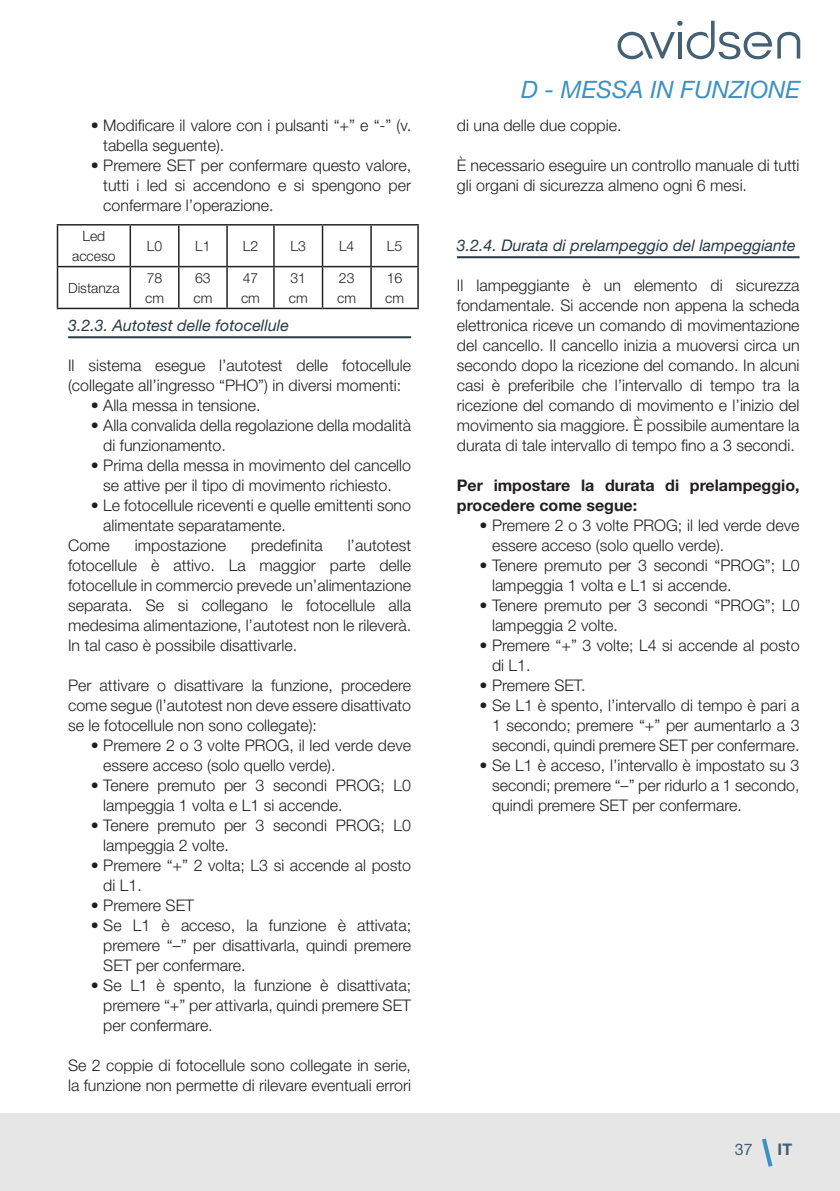
<style>
.page{position:relative;width:840px;height:1191px;background:#fff}
.page>*{position:absolute;margin:0;border:0;box-sizing:border-box;transform-origin:0 0}
.t1{font:italic 24px "Helvetica Neue LT Std";color:#3c91c2}
.t2{font:300 16px/20px "Helvetica Neue LT Std";color:#231f20}
.t3{font:italic 16px "Helvetica Neue LT Std";color:#293a45}
.t4{font:700 16px/20px "Helvetica Neue LT Std";color:#231f20}
.t5{font:16px "Helvetica Neue LT Std";color:#436173}
.t6{font:700 16px "Helvetica Neue LT Std";color:#436173}
.t7{font:300 14px/20px "Helvetica Neue LT Std";color:#231f20}
</style>
<div class="page">
<div style="left:0;top:1113px;width:839px;height:78px;background:#e6e6e7"></div>
<svg style="left:762px;top:1138px;width:11px;height:29px"></svg>
<svg style="left:617px;top:21px;width:182px;height:38px"></svg>
<hr style="left:68px;top:336px;width:343px;height:2px;background:#293a45">
<hr style="left:57px;top:224px;width:73px;height:1px;background:#231f20">
<hr style="left:57px;top:225px;width:1px;height:41px;background:#231f20">
<hr style="left:130px;top:224px;width:49px;height:1px;background:#231f20">
<hr style="left:129px;top:225px;width:2px;height:41px;background:#231f20">
<hr style="left:179px;top:224px;width:48px;height:1px;background:#231f20">
<hr style="left:178px;top:225px;width:1px;height:41px;background:#231f20">
<hr style="left:227px;top:224px;width:47px;height:1px;background:#231f20">
<hr style="left:226px;top:225px;width:2px;height:41px;background:#231f20">
<hr style="left:274px;top:224px;width:48px;height:1px;background:#231f20">
<hr style="left:273px;top:225px;width:1px;height:41px;background:#231f20">
<hr style="left:322px;top:224px;width:49px;height:1px;background:#231f20">
<hr style="left:321px;top:225px;width:2px;height:41px;background:#231f20">
<hr style="left:371px;top:224px;width:47px;height:1px;background:#231f20">
<hr style="left:370px;top:225px;width:1px;height:41px;background:#231f20">
<hr style="left:417px;top:225px;width:1px;height:41px;background:#231f20">
<hr style="left:57px;top:266px;width:73px;height:1px;background:#231f20">
<hr style="left:57px;top:267px;width:1px;height:41px;background:#231f20">
<hr style="left:130px;top:266px;width:49px;height:1px;background:#231f20">
<hr style="left:129px;top:267px;width:2px;height:41px;background:#231f20">
<hr style="left:179px;top:266px;width:48px;height:1px;background:#231f20">
<hr style="left:178px;top:267px;width:1px;height:41px;background:#231f20">
<hr style="left:227px;top:266px;width:47px;height:1px;background:#231f20">
<hr style="left:226px;top:267px;width:2px;height:41px;background:#231f20">
<hr style="left:274px;top:266px;width:48px;height:1px;background:#231f20">
<hr style="left:273px;top:267px;width:1px;height:41px;background:#231f20">
<hr style="left:322px;top:266px;width:49px;height:1px;background:#231f20">
<hr style="left:321px;top:267px;width:2px;height:41px;background:#231f20">
<hr style="left:371px;top:266px;width:47px;height:1px;background:#231f20">
<hr style="left:370px;top:267px;width:1px;height:41px;background:#231f20">
<hr style="left:417px;top:267px;width:1px;height:41px;background:#231f20">
<hr style="left:57px;top:308px;width:73px;height:1px;background:#231f20">
<hr style="left:130px;top:308px;width:49px;height:1px;background:#231f20">
<hr style="left:179px;top:308px;width:48px;height:1px;background:#231f20">
<hr style="left:227px;top:308px;width:47px;height:1px;background:#231f20">
<hr style="left:274px;top:308px;width:48px;height:1px;background:#231f20">
<hr style="left:322px;top:308px;width:49px;height:1px;background:#231f20">
<hr style="left:371px;top:308px;width:47px;height:1px;background:#231f20">
<hr style="left:456px;top:256px;width:343px;height:2px;background:#293a45">
<p class="t2" style="left:103px;top:114px;width:309px;text-indent:-12px">• Modificare il valore con i pulsanti “+” e “-” (v. tabella seguente).</p>
<p class="t2" style="left:103px;top:154px;width:309px;text-align:justify;text-indent:-12px">• Premere SET per confermare questo valore, tutti i led si accendono e si spengono per confermare l’operazione.</p>
<p class="t7" style="left:72px;top:225px;width:45px;text-align:center">Led acceso</p>
<p class="t7" style="left:147px;top:235px;width:17px">L0</p>
<p class="t7" style="left:195px;top:235px;width:17px">L1</p>
<p class="t7" style="left:243px;top:235px;width:17px">L2</p>
<p class="t7" style="left:290px;top:235px;width:17px">L3</p>
<p class="t7" style="left:339px;top:235px;width:17px">L4</p>
<p class="t7" style="left:386px;top:235px;width:17px">L5</p>
<p class="t7" style="left:68px;top:277px;width:53px">Distanza</p>
<p class="t7" style="left:145px;top:267px;width:20px">78 cm</p>
<p class="t7" style="left:193px;top:267px;width:20px">63 cm</p>
<p class="t7" style="left:241px;top:267px;width:20px">47 cm</p>
<p class="t7" style="left:288px;top:267px;width:20px">31 cm</p>
<p class="t7" style="left:337px;top:267px;width:20px">23 cm</p>
<p class="t7" style="left:385px;top:267px;width:20px">16 cm</p>
<p class="t3" style="left:68px;top:315px;width:222px">3.2.3. Autotest delle fotocellule</p>
<p class="t2" style="left:68px;top:354px;width:344px">Il sistema esegue l’autotest delle fotocellule (collegate all’ingresso “PHO”) in diversi momenti:</p>
<p class="t2" style="left:91px;top:394px;width:171px">• Alla messa in tensione.</p>
<p class="t2" style="left:103px;top:414px;width:309px;text-indent:-12px">• Alla convalida della regolazione della modalità di funzionamento.</p>
<p class="t2" style="left:91px;top:454px;width:321px;text-align:center">• Prima della messa in movimento del cancello se attive per il tipo di movimento richiesto.</p>
<p class="t2" style="left:91px;top:494px;width:321px">• Le fotocellule riceventi e quelle emittenti sono</p>
<p class="t2" style="left:103px;top:514px;width:184px">alimentate separatamente.</p>
<p class="t2" style="left:68px;top:534px;width:43px">Come</p>
<p class="t2" style="left:135px;top:534px;width:93px">impostazione</p>
<p class="t2" style="left:251px;top:534px;width:73px">predefinita</p>
<p class="t2" style="left:68px;top:534px;width:344px;text-align:justify;text-indent:279px">l’autotest fotocellule è attivo. La maggior parte delle fotocellule in commercio prevede un’alimentazione separata. Se si collegano le fotocellule alla medesima alimentazione, l’autotest non le rileverà.<br>In tal caso è possibile disattivarle.</p>
<p class="t2" style="left:68px;top:674px;width:344px;text-align:justify">Per attivare o disattivare la funzione, procedere come segue (l’autotest non deve essere disattivato se le fotocellule non sono collegate):</p>
<p class="t2" style="left:103px;top:734px;width:309px;text-indent:-12px">• Premere 2 o 3 volte PROG, il led verde deve essere acceso (solo quello verde).</p>
<p class="t2" style="left:103px;top:774px;width:309px;text-indent:-12px">• Tenere premuto per 3 secondi PROG; L0 lampeggia 1 volta e L1 si accende.</p>
<p class="t2" style="left:103px;top:814px;width:309px;text-indent:-12px">• Tenere premuto per 3 secondi PROG; L0 lampeggia 2 volte.</p>
<p class="t2" style="left:103px;top:854px;width:309px;text-indent:-12px">• Premere “+” 2 volta; L3 si accende al posto di L1.</p>
<p class="t2" style="left:91px;top:894px;width:105px">• Premere SET</p>
<p class="t2" style="left:103px;top:914px;width:309px;text-align:justify;text-indent:-12px">• Se L1 è acceso, la funzione è attivata; premere “–” per disattivarla, quindi premere SET per confermare.</p>
<p class="t2" style="left:103px;top:974px;width:309px;text-align:justify;text-indent:-12px">• Se L1 è spento, la funzione è disattivata; premere “+” per attivarla, quindi premere SET per confermare.</p>
<p class="t2" style="left:68px;top:1054px;width:344px">Se 2 coppie di fotocellule sono collegate in serie, la funzione non permette di rilevare eventuali errori</p>
<h1 class="t1" style="left:521px;top:75px;width:280px">D - MESSA IN FUNZIONE</h1>
<p class="t2" style="left:456px;top:114px;width:166px">di una delle due coppie.</p>
<p class="t2" style="left:456px;top:154px;width:344px">È necessario eseguire un controllo manuale di tutti gli organi di sicurezza almeno ogni 6 mesi.</p>
<p class="t3" style="left:456px;top:235px;width:340px">3.2.4. Durata di prelampeggio del lampeggiante</p>
<p class="t2" style="left:456px;top:274px;width:344px;text-align:justify">Il lampeggiante è un elemento di sicurezza fondamentale. Si accende non appena la scheda elettronica riceve un comando di movimentazione del cancello. Il cancello inizia a muoversi circa un secondo dopo la ricezione del comando. In alcuni casi è preferibile che l’intervallo di tempo tra la ricezione del comando di movimento e l’inizio del movimento sia maggiore. È possibile aumentare la durata di tale intervallo di tempo fino a 3 secondi.</p>
<p class="t4" style="left:456px;top:474px;width:344px">Per impostare la durata di prelampeggio, procedere come segue:</p>
<p class="t2" style="left:491px;top:514px;width:309px;text-indent:-12px">• Premere 2 o 3 volte PROG; il led verde deve essere acceso (solo quello verde).</p>
<p class="t2" style="left:491px;top:554px;width:309px;text-indent:-12px">• Tenere premuto per 3 secondi “PROG”; L0 lampeggia 1 volta e L1 si accende.</p>
<p class="t2" style="left:491px;top:594px;width:309px;text-indent:-12px">• Tenere premuto per 3 secondi “PROG”; L0 lampeggia 2 volte.</p>
<p class="t2" style="left:491px;top:634px;width:309px;text-indent:-12px">• Premere “+” 3 volte; L4 si accende al posto di L1.</p>
<p class="t2" style="left:479px;top:674px;width:107px">• Premere SET.</p>
<p class="t2" style="left:491px;top:694px;width:309px;text-align:justify;text-indent:-12px">• Se L1 è spento, l’intervallo di tempo è pari a 1 secondo; premere “+” per aumentarlo a 3 secondi, quindi premere SET per confermare.</p>
<p class="t2" style="left:491px;top:754px;width:309px;text-align:justify;text-indent:-12px">• Se L1 è acceso, l’intervallo è impostato su 3 secondi; premere “–” per ridurlo a 1 secondo, quindi premere SET per confermare.</p>
<p class="t5" style="left:734px;top:1140px;width:19px">37</p>
<p class="t6" style="left:777px;top:1139px;width:16px">IT</p>
</div>
